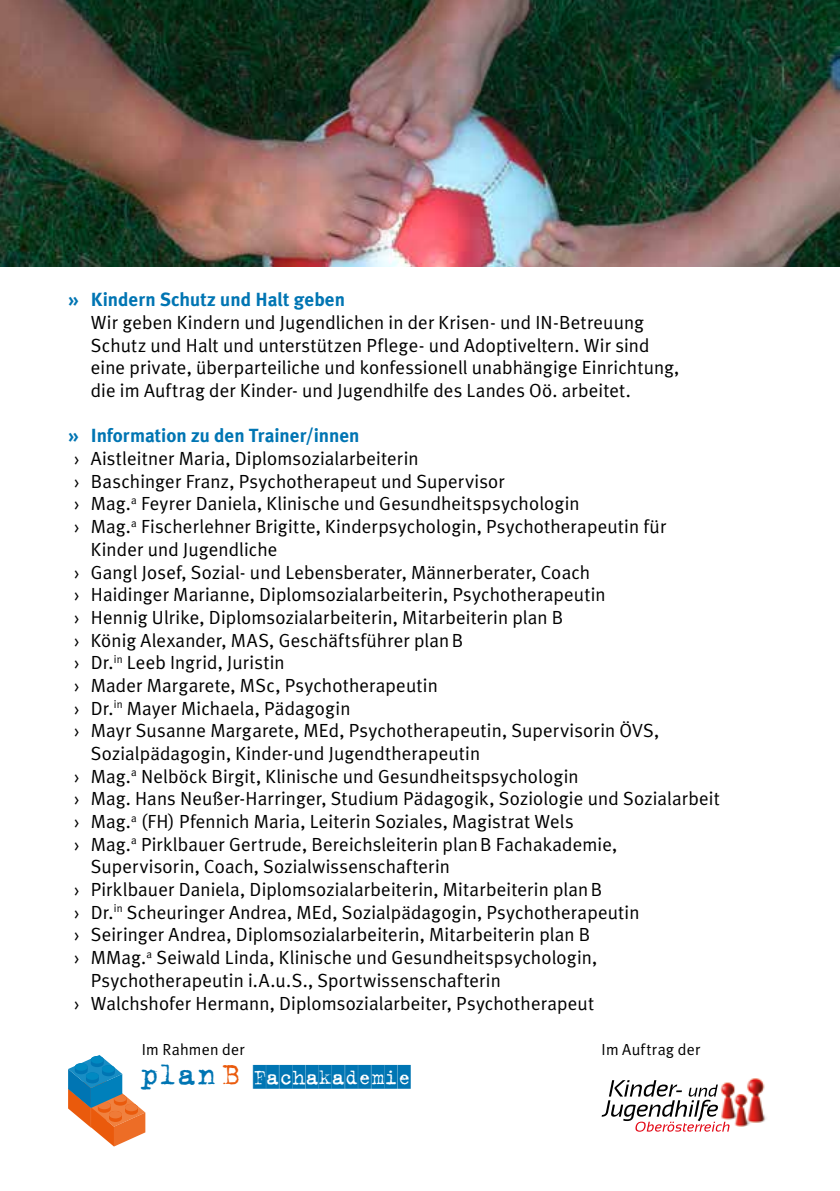
<style>
.page{position:relative;width:840px;height:1191px;background:#fff}
.page>*{position:absolute;margin:0;border:0;box-sizing:border-box;transform-origin:0 0}
.t1{font:23.8px "Trixie Cameo";color:#0075b3}
.t2{font:19px/22.6px "Meta Plus";letter-spacing:.005em;color:#000}
.t3{font:700 19px "Meta Plus";color:#0075b3}
.t4{font:16px "Meta Plus";letter-spacing:.01em;color:#000}
.s1{font-family:"Trixie Text";font-size:34px}
.s2{font-family:"Trixie Text";font-size:34px;color:#ea5a0c}
</style>
<div class="page">
<img style="left:0;top:0;width:839px;height:266px">
<img style="left:729px;top:1078px;width:37px;height:49px">
<svg style="left:601px;top:1080px;width:128px;height:51px"></svg>
<svg style="left:68px;top:1055px;width:78px;height:92px"></svg>
<div style="left:91px;top:1056px;width:13px;height:7px;background:#0089c1;border-radius:50%"></div>
<p class="t3" style="left:68px;top:289px;width:278px">» Kindern Schutz und Halt geben</p>
<p class="t2" style="left:91px;top:311px;width:589px">Wir geben Kindern und Jugendlichen in der Krisen- und IN-Betreuung Schutz und Halt und unterstützen Pflege- und Adoptiveltern. Wir sind eine private, überparteiliche und konfessionell unabhängige Einrichtung, die im Auftrag der Kinder- und Jugendhilfe des Landes Oö. arbeitet.</p>
<p class="t3" style="left:68px;top:425px;width:293px">» Information zu den Trainer/innen</p>
<p class="t2" style="left:74px;top:447px;width:346px">› Aistleitner Maria, Diplomsozialarbeiterin</p>
<p class="t2" style="left:74px;top:470px;width:432px">› Baschinger Franz, Psychotherapeut und Supervisor</p>
<p class="t2" style="left:74px;top:492px;width:507px">› Mag.<sup>a</sup> Feyrer Daniela, Klinische und Gesundheitspsychologin</p>
<p class="t2" style="left:74px;top:515px;width:593px">› Mag.<sup>a</sup> Fischerlehner Brigitte, Kinderpsychologin, Psychotherapeutin für</p>
<p class="t2" style="left:91px;top:537px;width:188px">Kinder und Jugendliche</p>
<p class="t2" style="left:74px;top:560px;width:517px">› Gangl Josef, Sozial- und Lebensberater, Männerberater, Coach</p>
<p class="t2" style="left:74px;top:583px;width:533px">› Haidinger Marianne, Diplomsozialarbeiterin, Psychotherapeutin</p>
<p class="t2" style="left:74px;top:606px;width:490px">› Hennig Ulrike, Diplomsozialarbeiterin, Mitarbeiterin plan B</p>
<p class="t2" style="left:74px;top:628px;width:390px">› König Alexander, MAS, Geschäftsführer planB</p>
<p class="t2" style="left:74px;top:651px;width:212px">› Dr.<sup>in</sup> Leeb Ingrid, Juristin</p>
<p class="t2" style="left:74px;top:674px;width:365px">› Mader Margarete, MSc, Psychotherapeutin</p>
<p class="t2" style="left:74px;top:696px;width:278px">› Dr.<sup>in</sup> Mayer Michaela, Pädagogin</p>
<p class="t2" style="left:74px;top:719px;width:586px">› Mayr Susanne Margarete, MEd, Psychotherapeutin, Supervisorin ÖVS,</p>
<p class="t2" style="left:91px;top:742px;width:390px">Sozialpädagogin, Kinder-und Jugendtherapeutin</p>
<p class="t2" style="left:74px;top:764px;width:506px">› Mag.<sup>a</sup> Nelböck Birgit, Klinische und Gesundheitspsychologin</p>
<p class="t2" style="left:74px;top:787px;width:647px">› Mag. Hans Neußer-Harringer, Studium Pädagogik, Soziologie und Sozialarbeit</p>
<p class="t2" style="left:74px;top:810px;width:501px">› Mag.<sup>a</sup> (FH) Pfennich Maria, Leiterin Soziales, Magistrat Wels</p>
<p class="t2" style="left:74px;top:832px;width:544px">› Mag.<sup>a</sup> Pirklbauer Gertrude, Bereichsleiterin planB Fachakademie,</p>
<p class="t2" style="left:91px;top:855px;width:360px">Supervisorin, Coach, Sozialwissenschafterin</p>
<p class="t2" style="left:74px;top:878px;width:529px">› Pirklbauer Daniela, Diplomsozialarbeiterin, Mitarbeiterin planB</p>
<p class="t2" style="left:74px;top:900px;width:567px">› Dr.<sup>in</sup> Scheuringer Andrea, MEd, Sozialpädagogin, Psychotherapeutin</p>
<p class="t2" style="left:74px;top:923px;width:517px">› Seiringer Andrea, Diplomsozialarbeiterin, Mitarbeiterin plan B</p>
<p class="t2" style="left:74px;top:946px;width:524px">› MMag.<sup>a</sup> Seiwald Linda, Klinische und Gesundheitspsychologin,</p>
<p class="t2" style="left:91px;top:968px;width:411px">Psychotherapeutin i.A.u.S., Sportwissenschafterin</p>
<p class="t2" style="left:74px;top:991px;width:521px">› Walchshofer Hermann, Diplomsozialarbeiter, Psychotherapeut</p>
<p class="t4" style="left:142px;top:1040px;width:104px">Im Rahmen der</p>
<p class="t1" style="left:140px;top:1064px;width:271px"><span class="s1">plan</span> <span class="s2">B</span> FACHAKADEMIE</p>
<p class="t4" style="left:601px;top:1040px;width:100px">Im Auftrag der</p>
</div>
